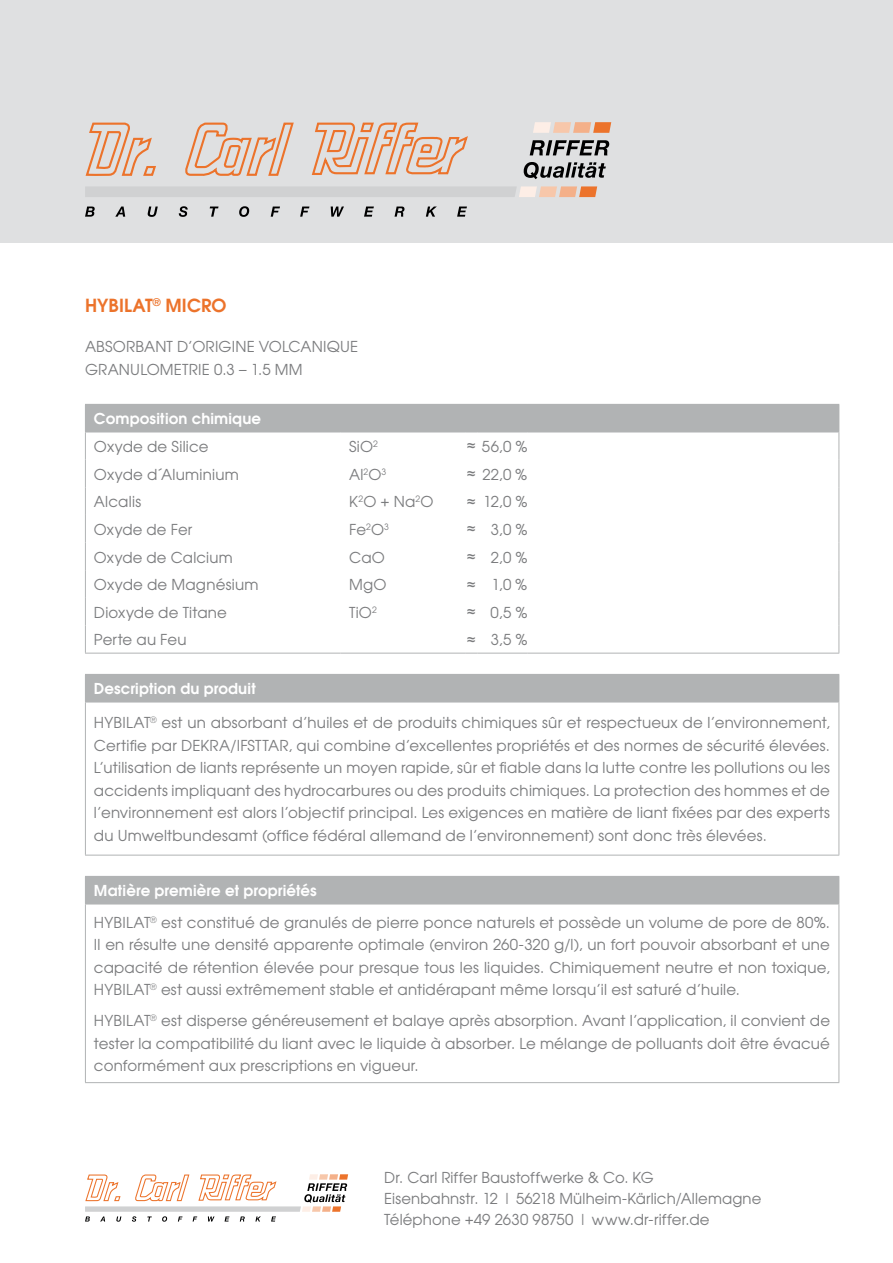
<style>
.page{position:relative;width:893px;height:1263px;background:#fff}
.page>*{position:absolute;margin:0;border:0;box-sizing:border-box;transform-origin:0 0}
.t1{font:600 18px "Avant Garde";letter-spacing:.005em;color:#ec732b}
.t2{font:15px/22.5px "Avant Garde";letter-spacing:.015em;color:#7b7c7e}
.t3{font:600 15px "Avant Garde";letter-spacing:.01em;color:#fff}
.s1{font-family:"Arial"}
.s2{font-weight:600;color:#fff}
</style>
<div class="page">
<div style="left:0;top:0;width:893px;height:242px;background:#dfe0e1"></div>
<svg style="left:85px;top:1174px;width:263px;height:48px"></svg>
<svg style="left:457px;top:207px;width:10px;height:10px"></svg>
<svg style="left:426px;top:207px;width:10px;height:10px"></svg>
<svg style="left:395px;top:206px;width:9px;height:11px"></svg>
<svg style="left:364px;top:206px;width:10px;height:11px"></svg>
<svg style="left:300px;top:207px;width:9px;height:10px"></svg>
<svg style="left:239px;top:206px;width:10px;height:11px"></svg>
<svg style="left:331px;top:207px;width:13px;height:10px"></svg>
<svg style="left:210px;top:207px;width:9px;height:10px"></svg>
<svg style="left:179px;top:206px;width:9px;height:11px"></svg>
<svg style="left:115px;top:207px;width:10px;height:10px"></svg>
<svg style="left:148px;top:207px;width:10px;height:10px"></svg>
<svg style="left:85px;top:207px;width:10px;height:10px"></svg>
<svg style="left:271px;top:207px;width:9px;height:10px"></svg>
<svg style="left:85px;top:122px;width:526px;height:75px"></svg>
<div style="left:85px;top:404px;width:754px;height:28px;background:#b1b3b4"></div>
<hr style="left:85px;top:432px;width:256px;height:1px;background:#b1b3b4">
<hr style="left:341px;top:432px;width:124px;height:1px;background:#b1b3b4">
<svg style="left:465px;top:432px;width:12px;height:1px"></svg>
<hr style="left:477px;top:432px;width:50px;height:1px;background:#b1b3b4">
<hr style="left:527px;top:432px;width:312px;height:1px;background:#b1b3b4">
<svg style="left:85px;top:432px;width:1px;height:221px"></svg>
<svg style="left:838px;top:432px;width:1px;height:221px"></svg>
<hr style="left:85px;top:653px;width:256px;height:1px;background:#b1b3b4">
<hr style="left:341px;top:653px;width:124px;height:1px;background:#b1b3b4">
<svg style="left:465px;top:653px;width:12px;height:1px"></svg>
<hr style="left:477px;top:653px;width:50px;height:1px;background:#b1b3b4">
<hr style="left:527px;top:653px;width:312px;height:1px;background:#b1b3b4">
<div style="left:85px;top:674px;width:754px;height:28px;background:#b1b3b4"></div>
<hr style="left:85px;top:702px;width:754px;height:1px;background:#b1b3b4">
<hr style="left:85px;top:702px;width:1px;height:153px;background:#b1b3b4">
<hr style="left:85px;top:855px;width:754px;height:1px;background:#b1b3b4">
<hr style="left:838px;top:702px;width:1px;height:153px;background:#b1b3b4">
<div style="left:85px;top:876px;width:754px;height:28px;background:#b1b3b4"></div>
<hr style="left:85px;top:904px;width:754px;height:1px;background:#b1b3b4">
<hr style="left:85px;top:904px;width:1px;height:178px;background:#b1b3b4">
<hr style="left:85px;top:1082px;width:754px;height:1px;background:#b1b3b4">
<hr style="left:838px;top:904px;width:1px;height:178px;background:#b1b3b4">
<p class="t1" style="left:85px;top:294px;width:143px">HYBILAT<sup>®</sup> MICRO</p>
<p class="t2" style="left:85px;top:335px;width:275px">ABSORBANT D’ORIGINE VOLCANIQUE<br>GRANULOMETRIE 0.3 – 1.5 MM</p>
<p class="t3" style="left:94px;top:409px;width:169px">Composition chimique</p>
<p class="t2" style="left:94px;top:435px;width:116px">Oxyde de Silice</p>
<p class="t2" style="left:349px;top:435px;width:31px">SiO<sup>2</sup></p>
<p class="t2" style="left:467px;top:435px;width:62px"><span class="s1">≈</span> 56,0 %</p>
<p class="t2" style="left:94px;top:463px;width:147px">Oxyde d´Aluminium</p>
<p class="t2" style="left:349px;top:463px;width:39px">Al<sup>2</sup>O<sup>3</sup></p>
<p class="t2" style="left:467px;top:463px;width:62px"><span class="s1">≈</span> 22,0 %</p>
<p class="t2" style="left:94px;top:490px;width:49px">Alcalis</p>
<p class="t2" style="left:349px;top:490px;width:86px">K<sup>2</sup>O + Na<sup>2</sup>O</p>
<p class="t2" style="left:467px;top:490px;width:62px"><span class="s1">≈</span> 12,0 %</p>
<p class="t2" style="left:94px;top:518px;width:100px">Oxyde de Fer</p>
<p class="t2" style="left:349px;top:518px;width:41px">Fe<sup>2</sup>O<sup>3</sup></p>
<p class="t2" style="left:467px;top:518px;width:62px"><span class="s1">≈</span> 3,0 %</p>
<p class="t2" style="left:94px;top:545px;width:140px">Oxyde de Calcium</p>
<p class="t2" style="left:349px;top:545px;width:37px">CaO</p>
<p class="t2" style="left:467px;top:545px;width:62px"><span class="s1">≈</span> 2,0 %</p>
<p class="t2" style="left:94px;top:573px;width:166px">Oxyde de Magnésium</p>
<p class="t2" style="left:349px;top:573px;width:39px">MgO</p>
<p class="t2" style="left:467px;top:573px;width:62px"><span class="s1">≈</span> 1,0 %</p>
<p class="t2" style="left:94px;top:601px;width:135px">Dioxyde de Titane</p>
<p class="t2" style="left:349px;top:601px;width:29px">TiO<sup>2</sup></p>
<p class="t2" style="left:467px;top:601px;width:62px"><span class="s1">≈</span> 0,5 %</p>
<p class="t2" style="left:94px;top:628px;width:94px">Perte au Feu</p>
<p class="t2" style="left:467px;top:628px;width:62px"><span class="s1">≈</span> 3,5 %</p>
<p class="t3" style="left:94px;top:679px;width:163px">Description du produit</p>
<p class="t2" style="left:94px;top:711px;width:738px;text-align:justify">HYBILAT<sup>®</sup> est un absorbant d’huiles et de produits chimiques sûr et respectueux de l’environnement, Certifie par DEKRA/IFSTTAR, qui combine d’excellentes propriétés et des normes de sécurité élevées.<br>L’utilisation de liants représente un moyen rapide, sûr et fiable dans la lutte contre les pollutions ou les accidents impliquant des hydrocarbures ou des produits chimiques. La protection des hommes et de l’environnement est alors l’objectif principal. Les exigences en matière de liant fixées par des experts du Umweltbundesamt (office fédéral allemand de l’environnement) sont donc très élevées.</p>
<p class="t2" style="left:94px;top:875px;width:738px;line-height:31.5px"><span class="s2">Matière première et propriétés<br></span>HYBILAT<sup>®</sup> est constitué de granulés de pierre ponce naturels et possède un volume de pore de 80%.</p>
<p class="t2" style="left:94px;top:933px;width:738px;text-align:justify">Il en résulte une densité apparente optimale (environ 260-320 g/l), un fort pouvoir absorbant et une capacité de rétention élevée pour presque tous les liquides. Chimiquement neutre et non toxique, HYBILAT<sup>®</sup> est aussi extrêmement stable et antidérapant même lorsqu’il est saturé d’huile.</p>
<p class="t2" style="left:94px;top:1009px;width:738px;text-align:justify">HYBILAT<sup>®</sup> est disperse généreusement et balaye après absorption. Avant l’application, il convient de tester la compatibilité du liant avec le liquide à absorber. Le mélange de polluants doit être évacué conformément aux prescriptions en vigueur.</p>
<p class="t2" style="left:384px;top:1167px;width:379px;line-height:21px">Dr. Carl Riffer Baustoffwerke &amp; Co. KG<br>Eisenbahnstr. 12 | 56218 Mülheim-Kärlich/Allemagne<br>Téléphone +49 2630 98750 | www.dr-riffer.de</p>
</div>
